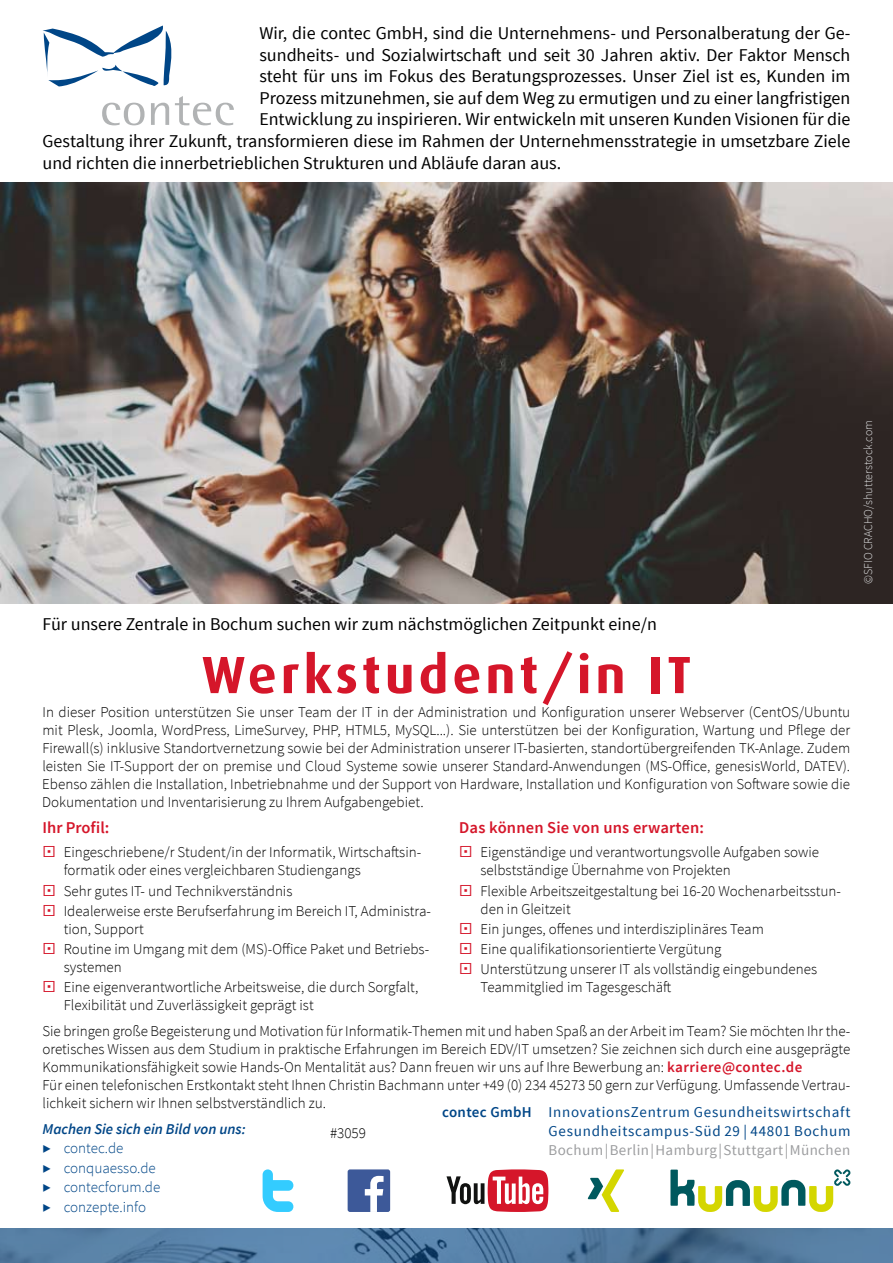
<style>
.page{position:relative;width:893px;height:1263px;background:#fff}
.page>*{position:absolute;margin:0;border:0;box-sizing:border-box;transform-origin:0 0}
.t1{font:700 52.5px "Dax";letter-spacing:.075em;color:#d5162a}
.t2{font:18px "Source Sans Pro";color:#000}
.t3{font:600 16.5px "Source Sans Pro";letter-spacing:.01em;color:#d5162a}
.t4{font:300 15px/18px "Source Sans Pro";color:#000}
.t5{font:15px/18.9px "Source Sans Pro";letter-spacing:.05em;color:#004687;text-align:right}
.t6{font:300 15px/19.5px "Source Sans Pro";color:#004687}
.t7{font:15px "Source Sans Pro";letter-spacing:.03em;color:#9c9d9f}
.t8{font:italic 600 15px "Source Sans Pro";color:#004687}
.t9{font:300 12px "Source Sans Pro";color:#d9dadb}
.s1{color:#d5162a}
.s2{font-weight:600;color:#d5162a}
.s3{font-weight:600}
</style>
<div class="page">
<svg style="left:0;top:1229px;width:893px;height:34px;fill:#5880a6"></svg>
<svg style="left:263px;top:1169px;width:30px;height:43px"></svg>
<div style="left:348px;top:1169px;width:42px;height:43px;background:#3d5999;border-radius:2px"></div>
<svg style="left:365px;top:1176px;width:19px;height:36px"></svg>
<svg style="left:588px;top:1169px;width:36px;height:43px"></svg>
<svg style="left:446px;top:1169px;width:102px;height:43px"></svg>
<svg style="left:670px;top:1169px;width:181px;height:43px"></svg>
<svg style="left:43px;top:26px;width:129px;height:60px"></svg>
<svg style="left:102px;top:103px;width:43px;height:22px"></svg>
<svg style="left:151px;top:103px;width:18px;height:22px"></svg>
<svg style="left:175px;top:96px;width:59px;height:29px"></svg>
<img style="left:0;top:183px;width:893px;height:421px">
<p class="t2" style="left:259px;top:22px;width:593px">Wir, die contec GmbH, sind die Unternehmens- und Personalberatung der Ge-</p>
<p class="t2" style="left:259px;top:43px;width:592px">sundheits- und Sozialwirtschaft und seit 30 Jahren aktiv. Der Faktor Mensch</p>
<p class="t2" style="left:259px;top:65px;width:592px">steht für uns im Fokus des Beratungsprozesses. Unser Ziel ist es, Kunden im</p>
<p class="t2" style="left:259px;top:87px;width:592px">Prozess mitzunehmen, sie auf dem Weg zu ermutigen und zu einer langfristigen</p>
<p class="t2" style="left:259px;top:108px;width:593px">Entwicklung zu inspirieren. Wir entwickeln mit unseren Kunden Visionen für die</p>
<p class="t2" style="left:43px;top:130px;width:809px">Gestaltung ihrer Zukunft, transformieren diese im Rahmen der Unternehmensstrategie in umsetzbare Ziele</p>
<p class="t2" style="left:43px;top:151px;width:520px">und richten die innerbetrieblichen Strukturen und Abläufe daran aus.</p>
<p class="t9" style="left:861px;top:584px;width:165px;rotate:-90deg">©SFIO CRACHO/shutterstock.com</p>
<p class="t2" style="left:43px;top:613px;width:616px">Für unsere Zentrale in Bochum suchen wir zum nächstmöglichen Zeitpunkt eine/n</p>
<h1 class="t1" style="left:201px;top:645px;width:491px">Werkstudent/in IT</h1>
<p class="t4" style="left:42px;top:703px;width:810px;text-align:justify">In dieser Position unterstützen Sie unser Team der IT in der Administration und Konfiguration unserer Webserver (CentOS/Ubuntu mit Plesk, Joomla, WordPress, LimeSurvey, PHP, HTML5, MySQL...). Sie unterstützen bei der Konfiguration, Wartung und Pflege der Firewall(s) inklusive Standortvernetzung sowie bei der Administration unserer IT-basierten, standortübergreifenden TK-Anlage. Zudem leisten Sie IT-Support der on premise und Cloud Systeme sowie unserer Standard-Anwendungen (MS-Office, genesisWorld, DATEV).<br>Ebenso zählen die Installation, Inbetriebnahme und der Support von Hardware, Installation und Konfiguration von Software sowie die Dokumentation und Inventarisierung zu Ihrem Aufgabengebiet.</p>
<p class="t3" style="left:43px;top:817px;width:68px">Ihr Profil:</p>
<p class="t4" style="left:64px;top:843px;width:359px;text-indent:-21px"><span class="s1">▪</span> Eingeschriebene/r Student/in der Informatik, Wirtschaftsin&shy;formatik oder eines vergleichbaren Studiengangs</p>
<p class="t4" style="left:43px;top:882px;width:251px"><span class="s1">▪</span> Sehr gutes IT- und Technikverständnis</p>
<p class="t4" style="left:64px;top:902px;width:369px;text-indent:-21px"><span class="s1">▪</span> Idealerweise erste Berufserfahrung im Bereich IT, Administra&shy;tion, Support</p>
<p class="t4" style="left:64px;top:940px;width:367px;text-indent:-21px"><span class="s1">▪</span> Routine im Umgang mit dem (MS)-Office Paket und Betriebs&shy;systemen</p>
<p class="t4" style="left:64px;top:978px;width:356px;text-indent:-21px"><span class="s1">▪</span> Eine eigenverantwortliche Arbeitsweise, die durch Sorgfalt,<br>Flexibilität und Zuverlässigkeit geprägt ist</p>
<p class="t3" style="left:459px;top:817px;width:246px">Das können Sie von uns erwarten:</p>
<p class="t4" style="left:480px;top:843px;width:340px;text-indent:-21px"><span class="s1">▪</span> Eigenständige und verantwortungsvolle Aufgaben sowie selbstständige Übernahme von Projekten</p>
<p class="t4" style="left:480px;top:882px;width:362px;text-indent:-21px"><span class="s1">▪</span> Flexible Arbeitszeitgestaltung bei 16-20 Wochenarbeitsstun&shy;den in Gleitzeit</p>
<p class="t4" style="left:459px;top:920px;width:306px"><span class="s1">▪</span> Ein junges, offenes und interdisziplinäres Team</p>
<p class="t4" style="left:459px;top:940px;width:264px"><span class="s1">▪</span> Eine qualifikationsorientierte Vergütung</p>
<p class="t4" style="left:480px;top:960px;width:338px;text-indent:-21px"><span class="s1">▪</span> Unterstützung unserer IT als vollständig eingebundenes<br>Teammitglied im Tagesgeschäft</p>
<p class="t4" style="left:42px;top:1022px;width:809px">Sie bringen große Begeisterung und Motivation für Informatik-Themen mit und haben Spaß an der Arbeit im Team? Sie möchten Ihr the&shy;oretisches Wissen aus dem Studium in praktische Erfahrungen im Bereich EDV/IT umsetzen? Sie zeichnen sich durch eine ausgeprägte Kommunikationsfähigkeit sowie Hands-On Mentalität aus? Dann freuen wir uns auf Ihre Bewerbung an: <span class="s2">karriere@contec.de<br></span>Für einen telefonischen Erstkontakt steht Ihnen Christin Bachmann unter +49 (0) 234 45273 50 gern zur Verfügung. Umfassende Vertrau&shy;lichkeit sichern wir Ihnen selbstverständlich zu.</p>
<p class="t4" style="left:330px;top:1124px;width:37px">#3059</p>
<p class="t5" style="left:442px;top:1103px;width:410px"><span class="s3">contec GmbH</span> InnovationsZentrum Gesundheitswirtschaft<br>Gesundheitscampus-Süd 29 | 44801 Bochum</p>
<p class="t7" style="left:549px;top:1140px;width:303px">Bochum | Berlin | Hamburg | Stuttgart | München</p>
<p class="t8" style="left:43px;top:1119px;width:205px">Machen Sie sich ein Bild von uns:</p>
<p class="t6" style="left:43px;top:1139px;width:119px">▶ contec.de<br>▶ conquaesso.de ▶ contecforum.de ▶ conzepte.info</p>
</div>
